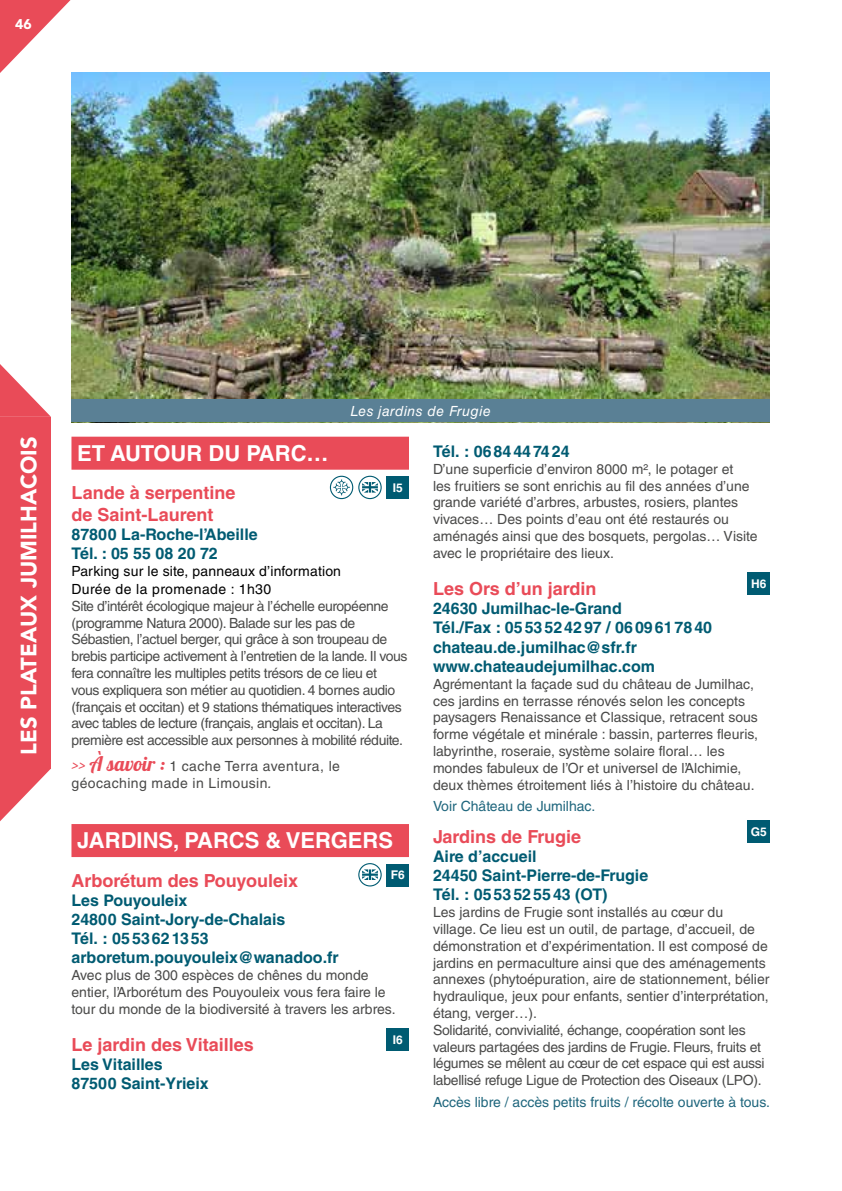
<style>
.page{position:relative;width:842px;height:1191px;background:#fff}
.page>*{position:absolute;margin:0;border:0;box-sizing:border-box;transform-origin:0 0}
.t1{font:700 22px "Helvetica LT Std";color:#fff}
.t2{font:900 22px "Avenir LT Std";color:#fff}
.t3{font:700 18px "Helvetica LT Std";color:#e94b58}
.t4{font:700 16px/19.2px "Helvetica LT Std";color:#005b72}
.t5{font:14px/16.8px "Helvetica LT Std";color:#4a4a49}
.t6{font:14px/16.8px "Helvetica LT Std";letter-spacing:-.03em;color:#4a4a49}
.t7{font:14px "Helvetica LT Std";color:#1f667d}
.t8{font:14px/18px "Helvetica LT Std";letter-spacing:.01em;color:#000}
.t9{font:14px/16.8px "Helvetica LT Std";letter-spacing:.03em;color:#4a4a49}
.t10{font:italic 14px "Helvetica LT Std";letter-spacing:.03em;color:#fff}
.t11{font:900 14px "Avenir LT Std";color:#fff}
.t12{font:700 12px "Helvetica LT Std";color:#fff}
.s1{font-family:"Lobster 1.4";font-size:20px;color:#e94b58}
.s2{font-style:italic}
</style>
<div class="page">
<div style="left:71px;top:437px;width:338px;height:33px;background:#e94b58"></div>
<div style="left:71px;top:824px;width:338px;height:33px;background:#e94b58"></div>
<svg style="left:330px;top:476px;width:52px;height:23px"></svg>
<div style="left:387px;top:477px;width:22px;height:22px;background:#005b72"></div>
<svg style="left:358px;top:863px;width:24px;height:23px"></svg>
<div style="left:387px;top:864px;width:22px;height:22px;background:#005b72"></div>
<div style="left:387px;top:1028px;width:22px;height:23px;background:#005b72"></div>
<div style="left:748px;top:573px;width:22px;height:22px;background:#005b72"></div>
<div style="left:748px;top:820px;width:22px;height:22px;background:#005b72"></div>
<img style="left:72px;top:72px;width:698px;height:327px">
<div style="left:71px;top:399px;width:699px;height:23px;background:#5a8095"></div>
<div style="left:0;top:417px;width:51px;height:351px;background:#e94b58"></div>
<svg style="left:0;top:768px;width:51px;height:53px"></svg>
<svg style="left:0;top:364px;width:51px;height:53px"></svg>
<svg style="left:0;top:1px;width:98px;height:101px"></svg>
<p class="t11" style="left:15px;top:15px;width:18px">46</p>
<h1 class="t2" style="left:16px;top:754px;width:320px;rotate:-90deg">LES PLATEAUX JUMILHACOIS</h1>
<p class="t10" style="left:350px;top:403px;width:142px">Les jardins de Frugie</p>
<h1 class="t1" style="left:77px;top:439px;width:253px">ET AUTOUR DU PARC…</h1>
<p class="t3" style="left:71px;top:482px;width:166px">Lande à serpentine</p>
<p class="t12" style="left:393px;top:480px;width:12px">I5</p>
<p class="t3" style="left:71px;top:503px;width:144px">de Saint-Laurent</p>
<p class="t4" style="left:71px;top:524px;width:188px">87800 La-Roche-l’Abeille<br>Tél. : 05 55 08 20 72</p>
<p class="t8" style="left:71px;top:562px;width:271px">Parking sur le site, panneaux d’information<br>Durée de la promenade : 1h30</p>
<p class="t6" style="left:71px;top:597px;width:338px">Site d’intérêt écologique majeur à l’échelle européenne (programme Natura 2000). Balade sur les pas de Sébastien, l’actuel berger, qui grâce à son troupeau de brebis participe activement à l’entretien de la lande. Il vous fera connaître les multiples petits trésors de ce lieu et vous expliquera son métier au quotidien. 4 bornes audio (français et occitan) et 9 stations thématiques interactives avec tables de lecture (français, anglais et occitan). La première est accessible aux personnes à mobilité réduite.</p>
<p class="t9" style="left:71px;top:757px;width:270px"><span class="s1">&gt;&gt; À savoir :</span> 1 cache Terra aventura, le géocaching made in Limousin<span class="s2">.</span></p>
<h1 class="t1" style="left:77px;top:827px;width:317px">JARDINS, PARCS &amp; VERGERS</h1>
<p class="t3" style="left:71px;top:869px;width:228px">Arborétum des Pouyouleix</p>
<p class="t12" style="left:391px;top:868px;width:16px">F6</p>
<p class="t4" style="left:71px;top:890px;width:269px">Les Pouyouleix<br>24800 Saint-Jory-de-Chalais<br>Tél. : 0553621353 arboretum.pouyouleix@wanadoo.fr</p>
<p class="t5" style="left:71px;top:966px;width:326px">Avec plus de 300 espèces de chênes du monde entier, l’Arborétum des Pouyouleix vous fera faire le tour du monde de la biodiversité à travers les arbres.</p>
<p class="t3" style="left:71px;top:1033px;width:184px">Le jardin des Vitailles</p>
<p class="t12" style="left:393px;top:1032px;width:12px">I6</p>
<p class="t4" style="left:71px;top:1054px;width:139px">Les Vitailles<br>87500 Saint-Yrieix</p>
<p class="t4" style="left:433px;top:441px;width:138px">Tél. : 0684447424</p>
<p class="t5" style="left:433px;top:460px;width:326px">D’une superficie d’environ 8000 m², le potager et<br>les fruitiers se sont enrichis au fil des années d’une grande variété d’arbres, arbustes, rosiers, plantes vivaces… Des points d’eau ont été restaurés ou aménagés ainsi que des bosquets, pergolas… Visite avec le propriétaire des lieux.</p>
<p class="t3" style="left:433px;top:578px;width:165px">Les Ors d’un jardin</p>
<p class="t12" style="left:751px;top:576px;width:17px">H6</p>
<p class="t4" style="left:433px;top:599px;width:281px">24630 Jumilhac-le-Grand<br>Tél./Fax : 0553524297 / 0609617840 chateau.de.jumilhac@sfr.fr www.chateaudejumilhac.com</p>
<p class="t5" style="left:433px;top:675px;width:327px">Agrémentant la façade sud du château de Jumilhac, ces jardins en terrasse rénovés selon les concepts paysagers Renaissance et Classique, retracent sous forme végétale et minérale : bassin, parterres fleuris, labyrinthe, roseraie, système solaire floral… les mondes fabuleux de l’Or et universel de l’Alchimie, deux thèmes étroitement liés à l’histoire du château.</p>
<p class="t7" style="left:433px;top:798px;width:164px">Voir Château de Jumilhac.</p>
<p class="t3" style="left:433px;top:825px;width:150px">Jardins de Frugie</p>
<p class="t12" style="left:751px;top:824px;width:18px">G5</p>
<p class="t4" style="left:433px;top:846px;width:217px">Aire d’accueil<br>24450 Saint-Pierre-de-Frugie<br>Tél. : 0553525543 (OT)</p>
<p class="t5" style="left:433px;top:904px;width:338px">Les jardins de Frugie sont installés au cœur du village. Ce lieu est un outil, de partage, d’accueil, de démonstration et d’expérimentation. Il est composé de jardins en permaculture ainsi que des aménagements annexes (phytoépuration, aire de stationnement, bélier hydraulique, jeux pour enfants, sentier d’interprétation, étang, verger…).<br>Solidarité, convivialité, échange, coopération sont les valeurs partagées des jardins de Frugie. Fleurs, fruits et légumes se mêlent au cœur de cet espace qui est aussi labellisé refuge Ligue de Protection des Oiseaux (LPO).</p>
<p class="t7" style="left:433px;top:1094px;width:339px">Accès libre / accès petits fruits / récolte ouverte à tous.</p>
</div>
